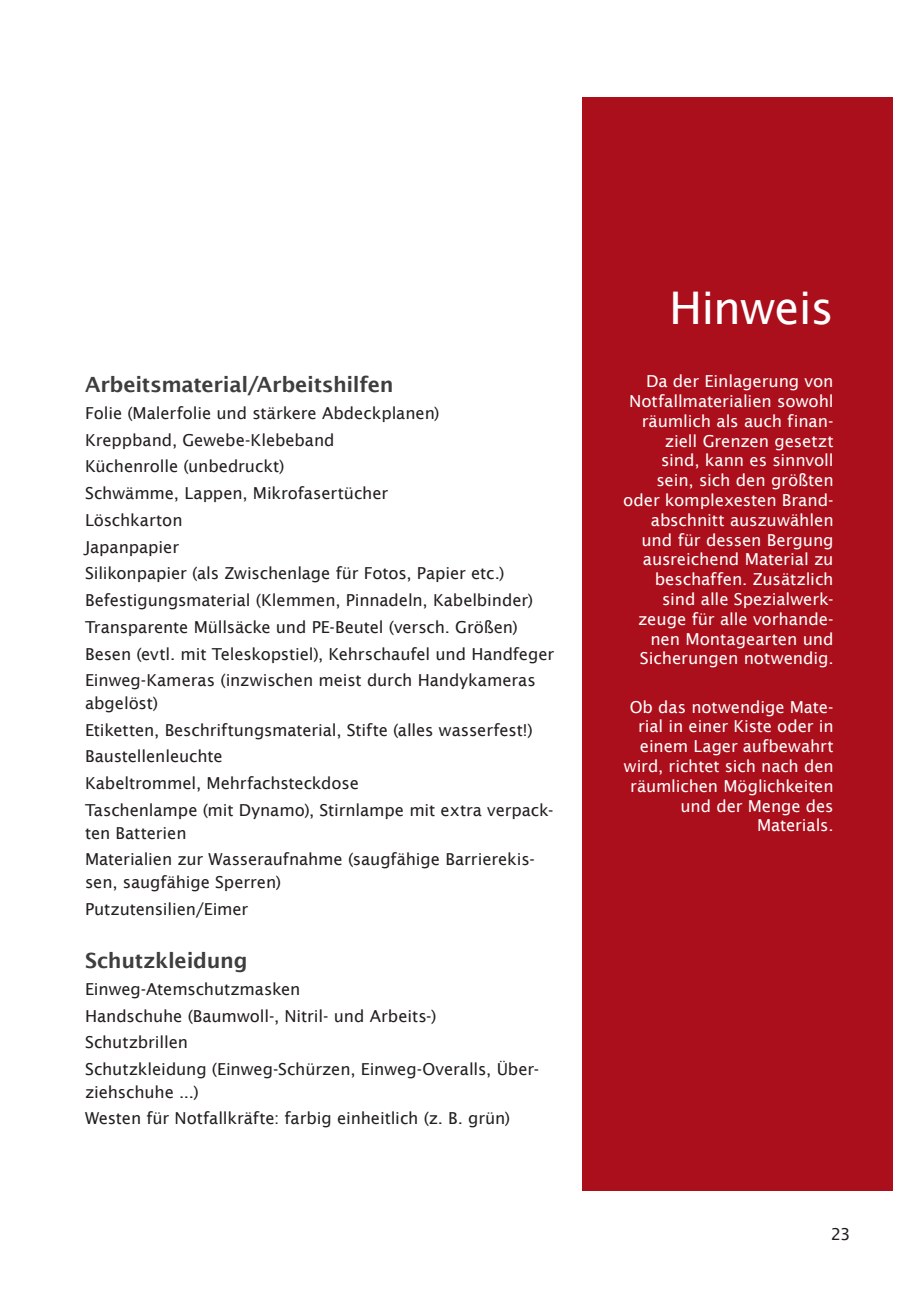
<style>
.page{position:relative;width:906px;height:1289px;background:#fff}
.page>*{position:absolute;margin:0;border:0;box-sizing:border-box;transform-origin:0 0}
.t1{font:45px "Lucida Sans";letter-spacing:-.02em;color:#fff}
.t2{font:600 21px "Lucida Sans";letter-spacing:-.015em;color:#3e3e3f}
.t3{font:16.5px/26.7px "Lucida Sans";letter-spacing:-.005em;color:#231f20}
.t4{font:16.5px/19.8px "Lucida Sans";letter-spacing:-.005em;color:#fff;text-align:right}
</style>
<div class="page">
<div style="left:583px;top:98px;width:310px;height:1093px;background:#ab0f1b"></div>
<p class="t2" style="left:85px;top:372px;width:310px">Arbeitsmaterial/Arbeitshilfen</p>
<p class="t3" style="left:85px;top:399px;width:471px">Folie (Malerfolie und stärkere Abdeckplanen)<br>Kreppband, Gewebe-Klebeband<br>Küchenrolle (unbedruckt)<br>Schwämme, Lappen, Mikrofasertücher<br>Löschkarton<br>Japanpapier<br>Silikonpapier (als Zwischenlage für Fotos, Papier etc.)<br>Befestigungsmaterial (Klemmen, Pinnadeln, Kabelbinder)<br>Transparente Müllsäcke und PE-Beutel (versch. Größen)<br>Besen (evtl. mit Teleskopstiel), Kehrschaufel und Handfeger Einweg-Kameras (inzwischen meist durch Handykameras</p>
<p class="t3" style="left:85px;top:689px;width:470px">abgelöst)<br>Etiketten, Beschriftungsmaterial, Stifte (alles wasserfest!)<br>Baustellenleuchte<br>Kabeltrommel, Mehrfachsteckdose<br>Taschenlampe (mit Dynamo), Stirnlampe mit extra verpack-</p>
<p class="t3" style="left:85px;top:819px;width:451px">ten Batterien<br>Materialien zur Wasseraufnahme (saugfähige Barrierekis-</p>
<p class="t3" style="left:85px;top:868px;width:197px">sen, saugfähige Sperren)<br>Putzutensilien/Eimer</p>
<p class="t2" style="left:85px;top:948px;width:164px">Schutzkleidung</p>
<p class="t3" style="left:85px;top:975px;width:455px">Einweg-Atemschutzmasken<br>Handschuhe (Baumwoll-, Nitril- und Arbeits-)<br>Schutzbrillen<br>Schutzkleidung (Einweg-Schürzen, Einweg-Overalls, Über-</p>
<p class="t3" style="left:85px;top:1078px;width:427px">ziehschuhe ...)<br>Westen für Notfallkräfte: farbig einheitlich (z. B. grün)</p>
<h1 class="t1" style="left:669px;top:282px;width:166px">Hinweis</h1>
<p class="t4" style="left:623px;top:371px;width:212px">Da der Einlagerung von<br>Notfallmaterialien sowohl räumlich als auch finan&shy;ziell Grenzen gesetzt sind, kann es sinnvoll sein, sich den größten oder komplexesten Brand&shy;abschnitt auszuwählen und für dessen Bergung ausreichend Material zu beschaffen. Zusätzlich sind alle Spezialwerk&shy;zeuge für alle vorhande&shy;nen Montagearten und<br>Sicherungen notwendig.</p>
<p class="t4" style="left:624px;top:696px;width:211px">Ob das notwendige Mate&shy;rial in einer Kiste oder in einem Lager aufbewahrt wird, richtet sich nach den räumlichen Möglichkeiten und der Menge des<br>Materials.</p>
<p class="t3" style="left:830px;top:1220px;width:21px">23</p>
</div>
